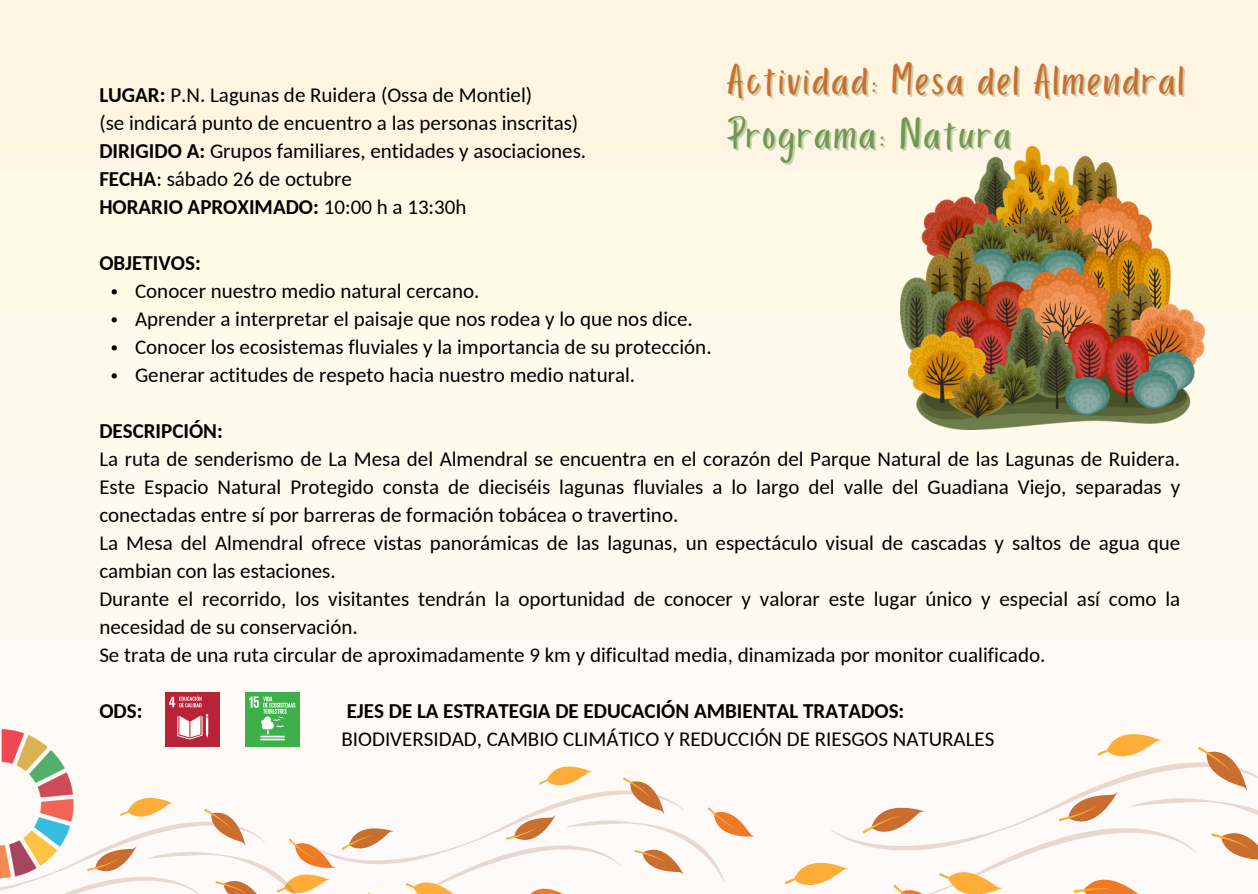
<style>
.page{position:relative;width:1258px;height:894px;background:#fff}
.page>*{position:absolute;margin:0;border:0;box-sizing:border-box;transform-origin:0 0}
.t1{font:45px "Porcelain";letter-spacing:.06em;color:#c96e2f}
.t2{font:45px "Porcelain";letter-spacing:.06em;color:#6f9755}
.t3{font:21px/27.9px "Carlito";color:#000}
.t4{font:700 21px "Carlito";color:#000}
.s1{font-weight:700}
.s2{font-weight:400}
</style>
<div class="page">
<img style="left:0;top:0;width:1258px;height:733px">
<svg style="left:112px;top:289px;width:5px;height:5px"></svg>
<svg style="left:112px;top:317px;width:5px;height:5px"></svg>
<svg style="left:112px;top:345px;width:5px;height:5px"></svg>
<svg style="left:112px;top:373px;width:5px;height:5px"></svg>
<svg style="left:0;top:733px;width:1258px;height:160px"></svg>
<img style="left:245px;top:692px;width:54px;height:54px">
<img style="left:166px;top:692px;width:54px;height:54px">
<img style="left:900px;top:146px;width:304px;height:284px">
<img style="left:0;top:729px;width:74px;height:148px">
<p class="t3" style="left:99px;top:83px;width:434px"><span class="s1">LUGAR:</span> P.N. Lagunas de Ruidera (Ossa de Montiel)</p>
<p class="t3" style="left:99px;top:111px;width:480px">(se indicará punto de encuentro a las personas inscritas)</p>
<p class="t3" style="left:99px;top:139px;width:488px"><span class="s1">DIRIGIDO A:</span> Grupos familiares, entidades y asociaciones.</p>
<p class="t3" style="left:99px;top:167px;width:254px"><span class="s1">FECHA</span>: sábado 26 de octubre</p>
<p class="t4" style="left:99px;top:198px;width:369px">HORARIO APROXIMADO: <span class="s2">10:00 h a 13:30h</span></p>
<h1 class="t1" style="left:726px;top:56px;width:459px">Actividad: Mesa del Almendral</h1>
<p class="t2" style="left:726px;top:110px;width:285px">Programa: Natura</p>
<h2 class="t4" style="left:99px;top:254px;width:103px">OBJETIVOS:</h2>
<p class="t3" style="left:135px;top:279px;width:346px">Conocer nuestro medio natural cercano.</p>
<p class="t3" style="left:135px;top:307px;width:559px">Aprender a interpretar el paisaje que nos rodea y lo que nos dice.</p>
<p class="t3" style="left:135px;top:335px;width:578px">Conocer los ecosistemas fluviales y la importancia de su protección.</p>
<p class="t3" style="left:135px;top:363px;width:502px">Generar actitudes de respeto hacia nuestro medio natural.</p>
<p class="t4" style="left:99px;top:422px;width:125px">DESCRIPCIÓN:</p>
<p class="t3" style="left:99px;top:447px;width:1082px;text-align:justify">La ruta de senderismo de La Mesa del Almendral se encuentra en el corazón del Parque Natural de las Lagunas de Ruidera.<br>Este Espacio Natural Protegido consta de dieciséis lagunas fluviales a lo largo del valle del Guadiana Viejo, separadas y conectadas entre sí por barreras de formación tobácea o travertino.</p>
<p class="t3" style="left:99px;top:531px;width:1082px">La Mesa del Almendral ofrece vistas panorámicas de las lagunas, un espectáculo visual de cascadas y saltos de agua que cambian con las estaciones.</p>
<p class="t3" style="left:99px;top:587px;width:1082px">Durante el recorrido, los visitantes tendrán la oportunidad de conocer y valorar este lugar único y especial así como la necesidad de su conservación.</p>
<p class="t3" style="left:99px;top:643px;width:947px">Se trata de una ruta circular de aproximadamente 9 km y dificultad media, dinamizada por monitor cualificado.</p>
<h3 class="t4" style="left:99px;top:702px;width:45px">ODS:</h3>
<h3 class="t3" style="left:341px;top:699px;width:654px"><span class="s1">EJES DE LA ESTRATEGIA DE EDUCACIÓN AMBIENTAL TRATADOS:<br></span>BIODIVERSIDAD, CAMBIO CLIMÁTICO Y REDUCCIÓN DE RIESGOS NATURALES</h3>
</div>
